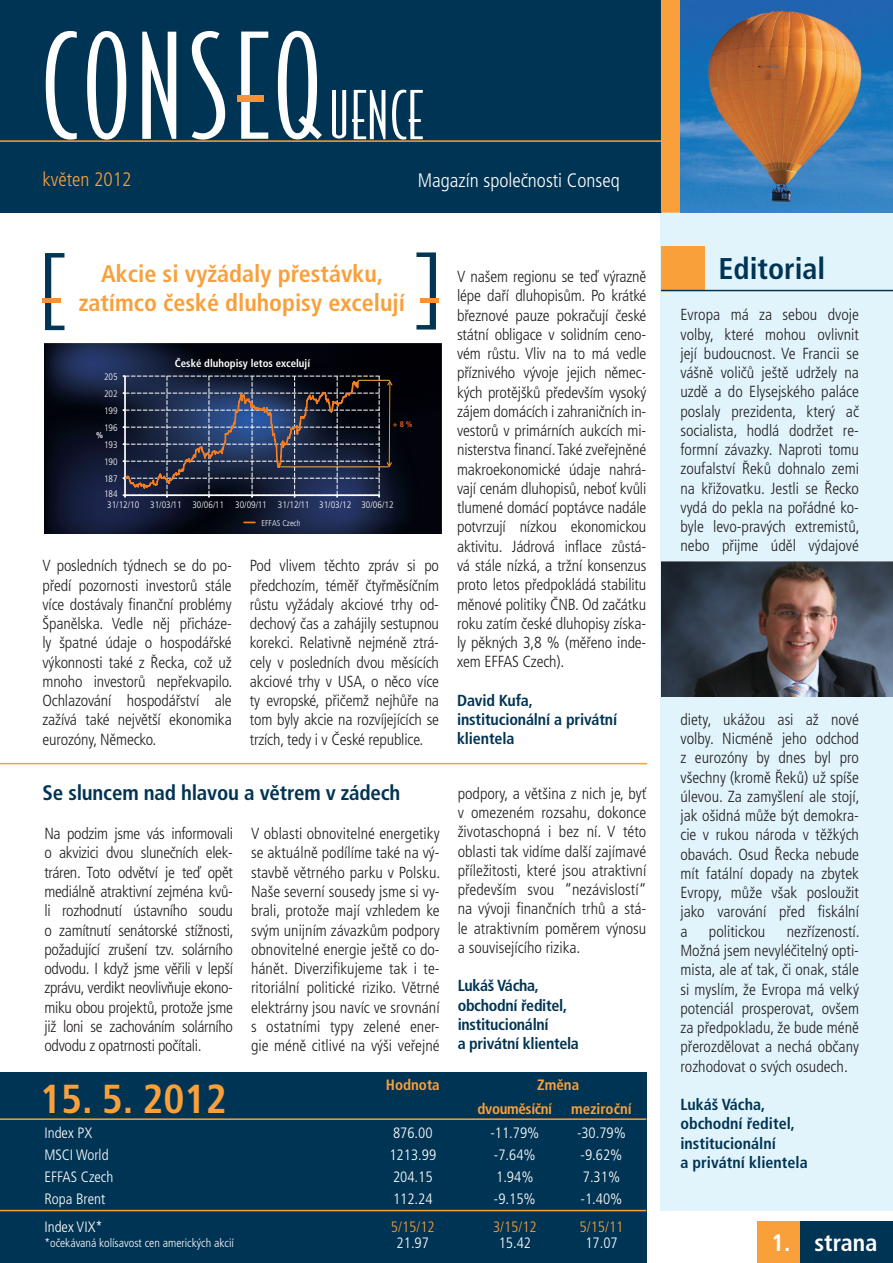
<style>
.page{position:relative;width:893px;height:1263px;background:#fff}
.page>*{position:absolute;margin:0;border:0;box-sizing:border-box;transform-origin:0 0}
.t1{font:700 condensed 40.5px "Frutiger CE";color:#f9a03a}
.t2{font:700 condensed 30px "Frutiger CE";color:#003454}
.t3{font:700 condensed 24px/28.8px "Frutiger CE";color:#f9a03a;text-align:center}
.t4{font:700 condensed 24px "Frutiger CE";color:#fff}
.t5{font:700 condensed 21px "Frutiger CE";letter-spacing:-.01em;color:#003454}
.t6{font:300 condensed 19.5px "Frutiger CE";color:#fff}
.t7{font:300 condensed 19.5px "Frutiger CE";color:#f9a03a}
.t8{font:300 condensed 16.05px/19.2px "Frutiger CE";color:#231f20;text-align:justify}
.t9{font:700 condensed 16.05px/19.2px "Frutiger CE";letter-spacing:-.01em;color:#003454}
.t10{font:300 condensed 15px "Frutiger CE";color:#fff}
.t11{font:700 condensed 15px "Frutiger CE";color:#f9a03a}
.t12{font:300 condensed 15px "Frutiger CE";color:#f9a03a}
.t13{font:700 condensed 15px "Frutiger CE";letter-spacing:-.025em;color:#f9a03a}
.t14{font:300 condensed 12px "Frutiger CE";color:#fff}
.t15{font:700 condensed 10.8px "Frutiger CE";color:#fff}
.t16{font:300 condensed 9.45px "Frutiger CE";color:#fff}
.t17{font:300 condensed 8.4px "Frutiger CE";color:#fff}
.t18{font:700 condensed 8.4px "Frutiger CE";color:#fff}
.t19{font:700 condensed 8.1px "Frutiger CE";color:#f36621}
</style>
<div class="page">
<div style="left:661px;top:0;width:232px;height:1211px;background:#e1f4fc"></div>
<div style="left:0;top:0;width:661px;height:213px;background:#003454"></div>
<div style="left:661px;top:0;width:19px;height:213px;background:#f9a03a"></div>
<img style="left:680px;top:0;width:213px;height:213px">
<hr style="left:0;top:140px;width:665px;height:2px;background:#f9a03a">
<svg style="left:241px;top:32px;width:27px;height:107px"></svg>
<svg style="left:46px;top:31px;width:31px;height:109px"></svg>
<svg style="left:87px;top:31px;width:39px;height:109px"></svg>
<svg style="left:142px;top:32px;width:34px;height:107px"></svg>
<svg style="left:192px;top:31px;width:33px;height:109px"></svg>
<svg style="left:278px;top:31px;width:44px;height:108px"></svg>
<div style="left:238px;top:95px;width:26px;height:6px;background:#f69238"></div>
<svg style="left:332px;top:90px;width:14px;height:49px"></svg>
<svg style="left:352px;top:90px;width:33px;height:49px"></svg>
<svg style="left:392px;top:90px;width:31px;height:50px"></svg>
<div style="left:661px;top:247px;width:43px;height:43px;background:#f9a03a"></div>
<hr style="left:661px;top:290px;width:232px;height:1px;background:#003454">
<svg style="left:416px;top:252px;width:20px;height:78px"></svg>
<div style="left:420px;top:298px;width:18px;height:5px;background:#f69238"></div>
<svg style="left:45px;top:253px;width:19px;height:77px"></svg>
<hr style="left:43px;top:299px;width:18px;height:4px;background:#f69238">
<div style="left:757px;top:1222px;width:136px;height:41px;background:#003454"></div>
<div style="left:757px;top:1222px;width:43px;height:41px;background:#f9a03a"></div>
<div style="left:0;top:1072px;width:646px;height:191px;background:#003454"></div>
<img style="left:662px;top:561px;width:231px;height:136px">
<img style="left:44px;top:343px;width:398px;height:191px">
<hr style="left:0;top:763px;width:647px;height:1px;background:#f9a03a">
<hr style="left:0;top:1118px;width:646px;height:2px;background:#f9a03a">
<hr style="left:0;top:1210px;width:646px;height:1px;background:#f9a03a">
<svg style="left:123px;top:375px;width:257px;height:122px;background:#323950"></svg>
<hr style="left:280px;top:466px;width:109px;height:1px;background:#fbb03f">
<hr style="left:358px;top:380px;width:32px;height:1px;background:#fbb03f">
<svg style="left:387px;top:380px;width:5px;height:87px"></svg>
<p class="t7" style="left:43px;top:168px;width:91px">květen 2012</p>
<p class="t6" style="left:418px;top:169px;width:203px">Magazín společnosti Conseq</p>
<p class="t3" style="left:79px;top:260px;width:328px">Akcie si vyžádaly přestávku, zatímco české dluhopisy excelují</p>
<p class="t2" style="left:719px;top:251px;width:108px">Editorial</p>
<p class="t8" style="left:457px;top:267px;width:191px">V našem regionu se teď výrazně lépe daří dluhopisům. Po krátké březnové pauze pokračují české státní obligace v solidním ceno&shy;vém růstu. Vliv na to má vedle příznivého vývoje jejich němec&shy;kých protějšků především vysoký zájem domácích i zahraničních in&shy;vestorů v primárních aukcích mi&shy;nisterstva financí. Také zveřejněné makroekonomické údaje nahrá&shy;vají cenám dluhopisů, neboť kvůli tlumené domácí poptávce nadále potvrzují nízkou ekonomickou aktivitu. Jádrová inflace zůstá&shy;vá stále nízká, a tržní konsenzus proto letos předpokládá stabilitu měnové politiky ČNB. Od začátku roku zatím české dluhopisy získa&shy;ly pěkných 3,8 % (měřeno inde&shy;xem EFFAS Czech).</p>
<p class="t9" style="left:457px;top:691px;width:77px">David Kufa,</p>
<p class="t9" style="left:457px;top:710px;width:162px">institucionální a privátní klientela</p>
<p class="t8" style="left:680px;top:305px;width:181px">Evropa má za sebou dvoje volby, které mohou ovlivnit její budoucnost. Ve Francii se vášně voličů ještě udržely na uzdě a do Elysejského paláce poslaly prezidenta, který ač socialista, hodlá dodržet re&shy;formní závazky. Naproti tomu zoufalství Řeků dohnalo zemi na křižovatku. Jestli se Řecko vydá do pekla na pořádné ko&shy;byle levo-pravých extremistů, nebo přijme úděl výdajové</p>
<p class="t15" style="left:175px;top:357px;width:137px">České dluhopisy letos excelují</p>
<p class="t16" style="left:104px;top:371px;width:15px">205</p>
<p class="t16" style="left:104px;top:388px;width:15px">202</p>
<p class="t16" style="left:104px;top:405px;width:15px">199</p>
<p class="t19" style="left:393px;top:420px;width:22px">+ 8 %</p>
<p class="t16" style="left:104px;top:422px;width:15px">196</p>
<p class="t18" style="left:96px;top:430px;width:8px">%</p>
<p class="t16" style="left:104px;top:439px;width:15px">193</p>
<p class="t16" style="left:104px;top:456px;width:15px">190</p>
<p class="t16" style="left:104px;top:473px;width:15px">187</p>
<p class="t16" style="left:104px;top:489px;width:15px">184</p>
<p class="t16" style="left:107px;top:500px;width:288px">31/12/10 31/03/11 30/06/11 30/09/11 31/12/11 31/03/12 30/06/12</p>
<p class="t17" style="left:261px;top:518px;width:41px">EFFAS Czech</p>
<p class="t8" style="left:43px;top:556px;width:191px">V posledních týdnech se do po&shy;předí pozornosti investorů stále více dostávaly finanční problémy Španělska. Vedle něj přicháze&shy;ly špatné údaje o hospodářské výkonnosti také z Řecka, což už mnoho investorů nepřekvapilo.<br>Ochlazování hospodářství ale zažívá také největší ekonomika eurozóny, Německo.</p>
<p class="t8" style="left:250px;top:556px;width:191px">Pod vlivem těchto zpráv si po předchozím, téměř čtyřměsíčním růstu vyžádaly akciové trhy od&shy;dechový čas a zahájily sestupnou korekci. Relativně nejméně ztrá&shy;cely v posledních dvou měsících akciové trhy v USA, o něco více ty evropské, přičemž nejhůře na tom byly akcie na rozvíjejících se trzích, tedy i v České republice.</p>
<p class="t8" style="left:680px;top:710px;width:181px">diety, ukážou asi až nové volby. Nicméně jeho odchod z eurozóny by dnes byl pro všechny (kromě Řeků) už spíše úlevou. Za zamyšlení ale stojí, jak ošidná může být demokra&shy;cie v rukou národa v těžkých obavách. Osud Řecka nebude mít fatální dopady na zbytek Evropy, může však posloužit jako varování před fiskální a</p>
<p class="t5" style="left:43px;top:781px;width:359px">Se sluncem nad hlavou a větrem v zádech</p>
<p class="t8" style="left:458px;top:784px;width:190px">podpory, a většina z nich je, byť v omezeném rozsahu, dokonce životaschopná i bez ní. V této oblasti tak vidíme další zajímavé příležitosti, které jsou atraktivní především svou “nezávislostí“ na vývoji finančních trhů a stá&shy;le atraktivním poměrem výnosu a souvisejícího rizika.</p>
<p class="t9" style="left:458px;top:976px;width:83px">Lukáš Vácha,</p>
<p class="t9" style="left:458px;top:996px;width:111px">obchodní ředitel,</p>
<p class="t9" style="left:458px;top:1015px;width:123px">institucionální<br>a privátní klientela</p>
<p class="t8" style="left:44px;top:824px;width:191px">Na podzim jsme vás informovali o akvizici dvou slunečních elek&shy;tráren. Toto odvětví je teď opět mediálně atraktivní zejména kvů&shy;li rozhodnutí ústavního soudu o zamítnutí senátorské stížnosti, požadující zrušení tzv. solárního odvodu. I když jsme věřili v lepší zprávu, verdikt neovlivňuje ekono&shy;miku obou projektů, protože jsme již loni se zachováním solárního odvodu z opatrnosti počítali.</p>
<p class="t8" style="left:251px;top:824px;width:191px">V oblasti obnovitelné energetiky se aktuálně podílíme také na vý&shy;stavbě větrného parku v Polsku.<br>Naše severní sousedy jsme si vy&shy;brali, protože mají vzhledem ke svým unijním závazkům podpory obnovitelné energie ještě co do&shy;hánět. Diverzifikujeme tak i te&shy;ritoriální politické riziko. Větrné elektrárny jsou navíc ve srovnání s ostatními typy zelené ener&shy;gie méně citlivé na výši veřejné</p>
<p class="t8" style="left:709px;top:922px;width:58px">politickou</p>
<p class="t8" style="left:680px;top:922px;width:181px;text-indent:106px">nezřízeností.<br>Možná jsem nevyléčitelný opti&shy;mista, ale ať tak, či onak, stále si myslím, že Evropa má velký potenciál prosperovat, ovšem za předpokladu, že bude méně přerozdělovat a nechá občany rozhodovat o svých osudech.</p>
<p class="t9" style="left:680px;top:1095px;width:86px">Lukáš Vácha,</p>
<p class="t9" style="left:680px;top:1114px;width:116px">obchodní ředitel,</p>
<p class="t9" style="left:680px;top:1134px;width:97px">institucionální</p>
<p class="t9" style="left:680px;top:1153px;width:129px">a privátní klientela</p>
<p class="t1" style="left:40px;top:1075px;width:188px">15. 5. 2012</p>
<p class="t11" style="left:386px;top:1076px;width:55px">Hodnota</p>
<p class="t11" style="left:537px;top:1076px;width:43px">Změna</p>
<p class="t13" style="left:478px;top:1100px;width:76px">dvouměsíční</p>
<p class="t11" style="left:571px;top:1100px;width:62px">meziroční</p>
<p class="t10" style="left:44px;top:1124px;width:49px">Index PX</p>
<p class="t10" style="left:393px;top:1124px;width:41px">876.00</p>
<p class="t10" style="left:490px;top:1124px;width:51px">-11.79%</p>
<p class="t10" style="left:577px;top:1124px;width:51px">-30.79%</p>
<p class="t10" style="left:44px;top:1146px;width:66px">MSCI World</p>
<p class="t10" style="left:389px;top:1146px;width:48px">1213.99</p>
<p class="t10" style="left:494px;top:1146px;width:43px">-7.64%</p>
<p class="t10" style="left:581px;top:1146px;width:43px">-9.62%</p>
<p class="t10" style="left:44px;top:1168px;width:71px">EFFAS Czech</p>
<p class="t10" style="left:393px;top:1168px;width:41px">204.15</p>
<p class="t10" style="left:496px;top:1168px;width:39px">1.94%</p>
<p class="t10" style="left:583px;top:1168px;width:39px">7.31%</p>
<p class="t10" style="left:44px;top:1190px;width:62px">Ropa Brent</p>
<p class="t10" style="left:393px;top:1190px;width:41px">112.24</p>
<p class="t10" style="left:494px;top:1190px;width:43px">-9.15%</p>
<p class="t10" style="left:581px;top:1190px;width:43px">-1.40%</p>
<p class="t10" style="left:44px;top:1218px;width:60px">Index VIX*</p>
<p class="t12" style="left:391px;top:1218px;width:45px">5/15/12</p>
<p class="t12" style="left:493px;top:1218px;width:45px">3/15/12</p>
<p class="t12" style="left:580px;top:1218px;width:45px">5/15/11</p>
<p class="t14" style="left:44px;top:1236px;width:191px">*očekávaná kolísavost cen amerických akcií</p>
<p class="t10" style="left:397px;top:1234px;width:34px">21.97</p>
<p class="t10" style="left:499px;top:1234px;width:34px">15.42</p>
<p class="t10" style="left:585px;top:1234px;width:34px">17.07</p>
<p class="t4" style="left:772px;top:1229px;width:107px">1. strana</p>
</div>
